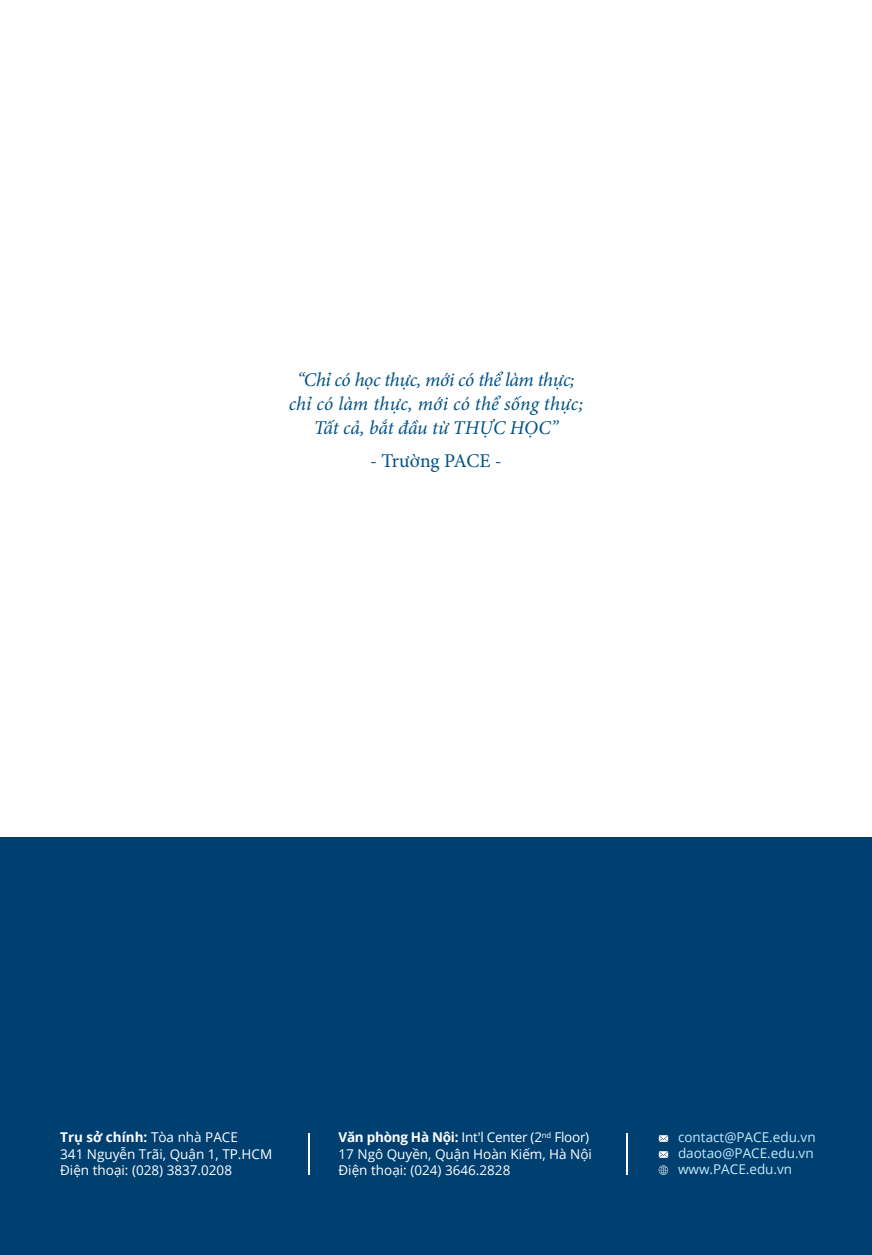
<style>
.page{position:relative;width:872px;height:1255px;background:#fff}
.page>*{position:absolute;margin:0;border:0;box-sizing:border-box;transform-origin:0 0}
.t1{font:italic 19.5px "Minion Pro";letter-spacing:-.005em;color:#005285}
.t2{font:19.5px "Minion Pro";letter-spacing:-.005em;color:#005285}
.t3{font:13.5px "Open Sans";color:#fff}
.t4{font:13.5px "Open Sans";color:#c6eafa}
.t5{font:13.5px "Open Sans";letter-spacing:-.02em;color:#fff}
.t6{font:700 13.5px "Open Sans";color:#fff}
.s1{font-weight:400}
.s2{font-weight:700}
</style>
<div class="page">
<div style="left:0;top:837px;width:872px;height:417px;background:#004071"></div>
<hr style="left:308px;top:1133px;width:1px;height:41px;background:#fff">
<hr style="left:626px;top:1133px;width:1px;height:41px;background:#fff">
<svg style="left:659px;top:1135px;width:9px;height:6px"></svg>
<svg style="left:659px;top:1151px;width:9px;height:6px"></svg>
<svg style="left:658px;top:1165px;width:10px;height:9px"></svg>
<p class="t1" style="left:297px;top:367px;width:279px">“Chỉ có học thực, mới có thể làm thực;</p>
<p class="t1" style="left:289px;top:391px;width:296px">chỉ có làm thực, mới có thể sống thực;</p>
<p class="t1" style="left:314px;top:415px;width:246px">Tất cả, bắt đầu từ THỰC HỌC”</p>
<p class="t2" style="left:370px;top:447px;width:133px">- Trường PACE -</p>
<p class="t6" style="left:60px;top:1127px;width:179px">Trụ sở chính: <span class="s1">Tòa nhà PACE</span></p>
<p class="t3" style="left:60px;top:1144px;width:213px">341 Nguyễn Trãi, Quận 1, TP.HCM</p>
<p class="t3" style="left:60px;top:1160px;width:173px">Điện thoại: (028) 3837.0208</p>
<p class="t5" style="left:338px;top:1128px;width:252px"><span class="s2">Văn phòng Hà Nội:</span> Int'l Center (2<sup>nd</sup> Floor)</p>
<p class="t3" style="left:338px;top:1144px;width:255px">17 Ngô Quyền, Quận Hoàn Kiếm, Hà Nội</p>
<p class="t3" style="left:338px;top:1160px;width:173px">Điện thoại: (024) 3646.2828</p>
<p class="t4" style="left:678px;top:1127px;width:139px">contact@PACE.edu.vn</p>
<p class="t4" style="left:678px;top:1143px;width:137px">daotao@PACE.edu.vn</p>
<p class="t4" style="left:678px;top:1160px;width:116px">www.PACE.edu.vn</p>
</div>
